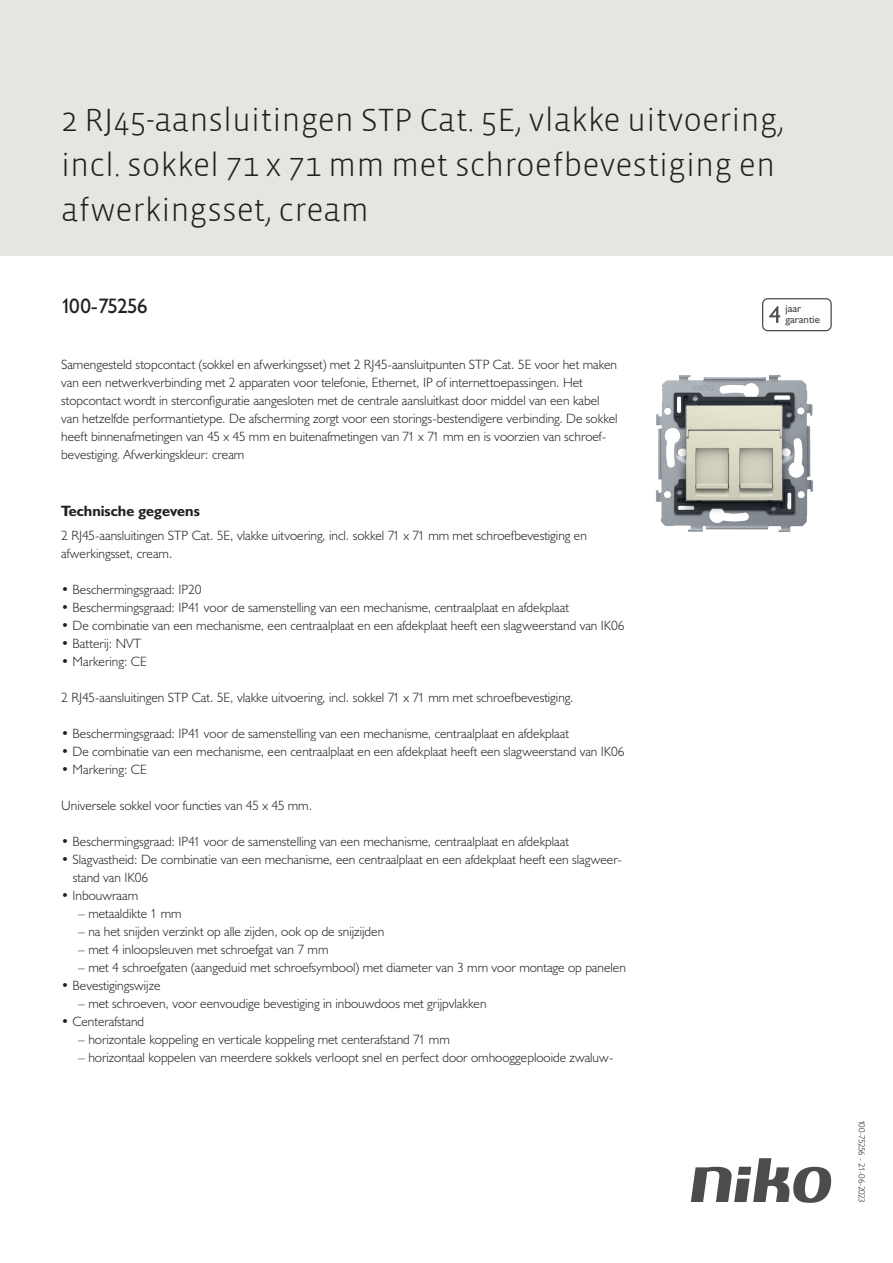
<style>
.page{position:relative;width:893px;height:1263px;background:#fff}
.page>*{position:absolute;margin:0;border:0;box-sizing:border-box;transform-origin:0 0}
.Title_datasheets{font:300 33px/45px "Vista Sans";color:#231f20}
.Article_number{font:21px "Humanist 521 BT";letter-spacing:-.04em;color:#231f20}
.Titles_parts{font:700 15px "Humanist 521 BT";color:#231f20}
.USP_Bullets{font:300 13.5px/18px "Humanist 521 BT";color:#231f20}
.Platte_tekst_CAB{font:300 13.5px/18px "Humanist 521 BT";color:#231f20}
.USP_Bullets_level_2{font:300 13.5px "Humanist 521 BT";color:#231f20}
.t1{font:10.8px/10.8px "Humanist 521 BT";color:#4b4c4d}
.Revision{font:300 9px "Humanist 521 BT";letter-spacing:-.05em;color:#231f20}
</style>
<div class="page">
<svg style="left:691px;top:1158px;width:141px;height:45px"></svg>
<div style="left:0;top:0;width:893px;height:255px;background:#e6e6e0"></div>
<svg style="left:762px;top:298px;width:70px;height:33px"></svg>
<img style="left:655px;top:374px;width:158px;height:158px">
<p class="Title_datasheets" style="left:61px;top:98px;width:724px">2 RJ45-aansluitingen STP Cat. 5E, vlakke uitvoering, incl. sokkel 71 x 71 mm met schroefbevestiging en afwerkingsset, cream</p>
<p class="Article_number" style="left:61px;top:293px;width:88px">100-75256</p>
<p class="t1" style="left:785px;top:303px;width:36px">jaar garantie</p>
<p class="Platte_tekst_CAB" style="left:61px;top:355px;width:558px">Samengesteld stopcontact (sokkel en afwerkingsset) met 2 RJ45-aansluitpunten STP Cat. 5E voor het maken van een netwerkverbinding met 2 apparaten voor telefonie, Ethernet, IP of internettoepassingen. Het stopcontact wordt in sterconfiguratie aangesloten met de centrale aansluitkast door middel van een kabel van hetzelfde performantietype. De afscherming zorgt voor een storings-bestendigere verbinding. De sokkel heeft binnenafmetingen van 45 x 45 mm en buitenafmetingen van 71 x 71 mm en is voorzien van schroef&shy;bevestiging. Afwerkingskleur: cream</p>
<p class="Titles_parts" style="left:61px;top:501px;width:140px">Technische gegevens</p>
<p class="Platte_tekst_CAB" style="left:61px;top:526px;width:527px">2 RJ45-aansluitingen STP Cat. 5E, vlakke uitvoering, incl. sokkel 71 x 71 mm met schroefbevestiging en afwerkingsset, cream.</p>
<p class="USP_Bullets" style="left:61px;top:580px;width:142px">• Beschermingsgraad: IP20</p>
<p class="USP_Bullets" style="left:61px;top:598px;width:509px">• Beschermingsgraad: IP41 voor de samenstelling van een mechanisme, centraalplaat en afdekplaat</p>
<p class="USP_Bullets" style="left:61px;top:616px;width:565px">• De combinatie van een mechanisme, een centraalplaat en een afdekplaat heeft een slagweerstand van IK06</p>
<p class="USP_Bullets" style="left:61px;top:634px;width:82px">• Batterij: NVT</p>
<p class="USP_Bullets" style="left:61px;top:652px;width:87px">• Markering: CE</p>
<p class="USP_Bullets" style="left:61px;top:688px;width:514px">2 RJ45-aansluitingen STP Cat. 5E, vlakke uitvoering, incl. sokkel 71 x 71 mm met schroefbevestiging.</p>
<p class="USP_Bullets" style="left:61px;top:724px;width:509px">• Beschermingsgraad: IP41 voor de samenstelling van een mechanisme, centraalplaat en afdekplaat</p>
<p class="USP_Bullets" style="left:61px;top:742px;width:565px">• De combinatie van een mechanisme, een centraalplaat en een afdekplaat heeft een slagweerstand van IK06</p>
<p class="USP_Bullets" style="left:61px;top:760px;width:87px">• Markering: CE</p>
<p class="USP_Bullets" style="left:61px;top:796px;width:252px">Universele sokkel voor functies van 45 x 45 mm.</p>
<p class="USP_Bullets" style="left:61px;top:832px;width:509px">• Beschermingsgraad: IP41 voor de samenstelling van een mechanisme, centraalplaat en afdekplaat</p>
<p class="USP_Bullets" style="left:73px;top:850px;width:550px;text-indent:-12px">• Slagvastheid: De combinatie van een mechanisme, een centraalplaat en een afdekplaat heeft een slagweer&shy;stand van IK06</p>
<p class="USP_Bullets" style="left:61px;top:886px;width:78px">• Inbouwraam</p>
<p class="USP_Bullets_level_2" style="left:78px;top:905px;width:105px">– metaaldikte 1 mm</p>
<p class="USP_Bullets_level_2" style="left:78px;top:923px;width:307px">– na het snijden verzinkt op alle zijden, ook op de snijzijden</p>
<p class="USP_Bullets_level_2" style="left:78px;top:941px;width:252px">– met 4 inloopsleuven met schroefgat van 7 mm</p>
<p class="USP_Bullets_level_2" style="left:78px;top:959px;width:549px">– met 4 schroefgaten (aangeduid met schroefsymbool) met diameter van 3 mm voor montage op panelen</p>
<p class="USP_Bullets" style="left:61px;top:976px;width:101px">• Bevestigingswijze</p>
<p class="USP_Bullets_level_2" style="left:78px;top:995px;width:410px">– met schroeven, voor eenvoudige bevestiging in inbouwdoos met grijpvlakken</p>
<p class="USP_Bullets" style="left:61px;top:1012px;width:85px">• Centerafstand</p>
<p class="USP_Bullets_level_2" style="left:78px;top:1031px;width:373px">– horizontale koppeling en verticale koppeling met centerafstand 71 mm</p>
<p class="USP_Bullets_level_2" style="left:78px;top:1049px;width:537px">– horizontaal koppelen van meerdere sokkels verloopt snel en perfect door omhooggeplooide zwaluw-</p>
<p class="Revision" style="left:868px;top:1120px;width:84px;rotate:90deg">100-75256 - 21-06-2023</p>
</div>
